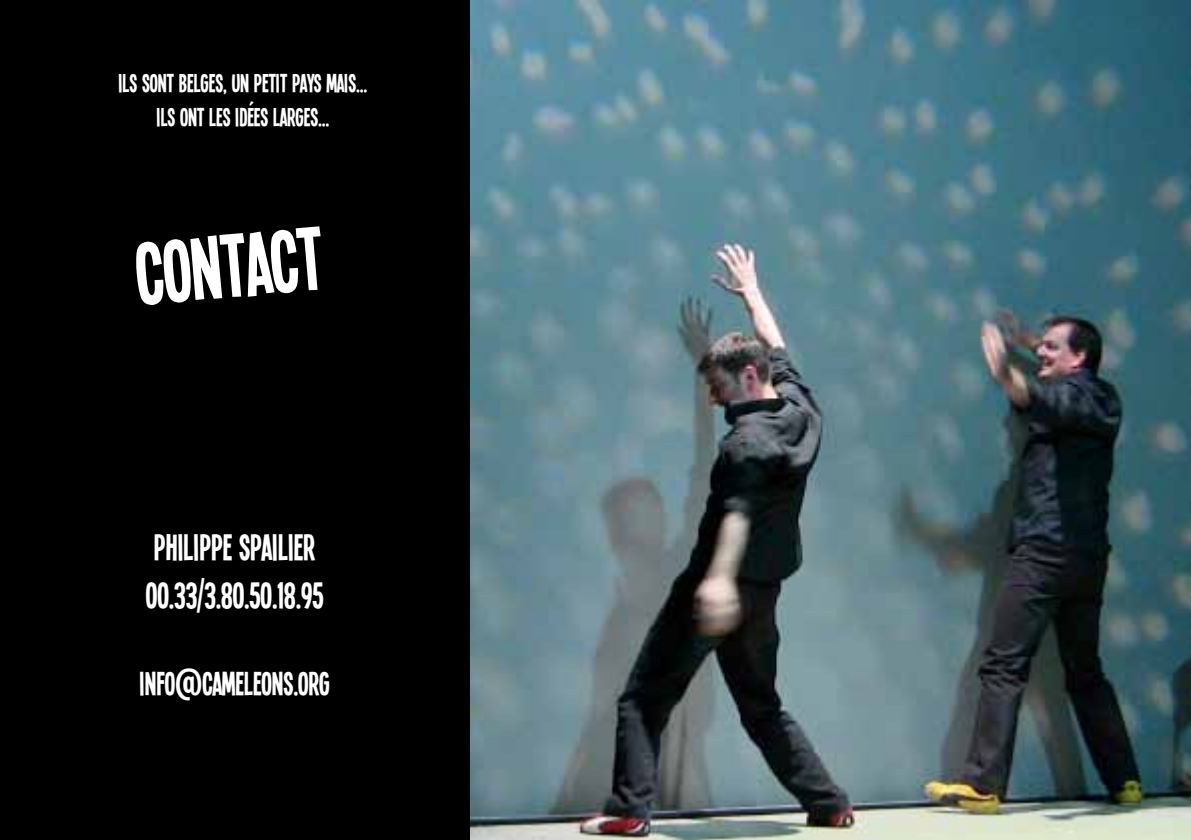
<style>
.page{position:relative;width:1191px;height:840px;background:#fff}
.page>*{position:absolute;margin:0;border:0;box-sizing:border-box;transform-origin:0 0}
.t1{font:96px "Single Sleeve";color:#fff}
.t2{font:40px/48px "Single Sleeve";color:#fff}
.t3{font:36px "Single Sleeve";color:#fff}
.t4{font:28px/33.6px "Single Sleeve";color:#fff;text-align:center}
.s1{font-family:"Techno";font-size:32px}
</style>
<div class="page">
<div style="left:0;top:0;width:471px;height:839px;background:#000"></div>
<img style="left:471px;top:0;width:720px;height:839px">
<p class="t4" style="left:118px;top:66px;width:250px">ILS SONT BELGES, UN PETIT PAYS MAIS...<br>ILS ONT LES IDÉES LARGES...</p>
<h1 class="t1" style="left:131px;top:219px;width:189px;rotate:-5deg">CONTACT</h1>
<h2 class="t2" style="left:146px;top:522px;width:179px">PHILIPPE SPAILIER<br>00.33/3.80.50.18.95</h2>
<p class="t3" style="left:139px;top:662px;width:192px">INFO<span class="s1">@</span>CAMELEONS.ORG</p>
</div>
